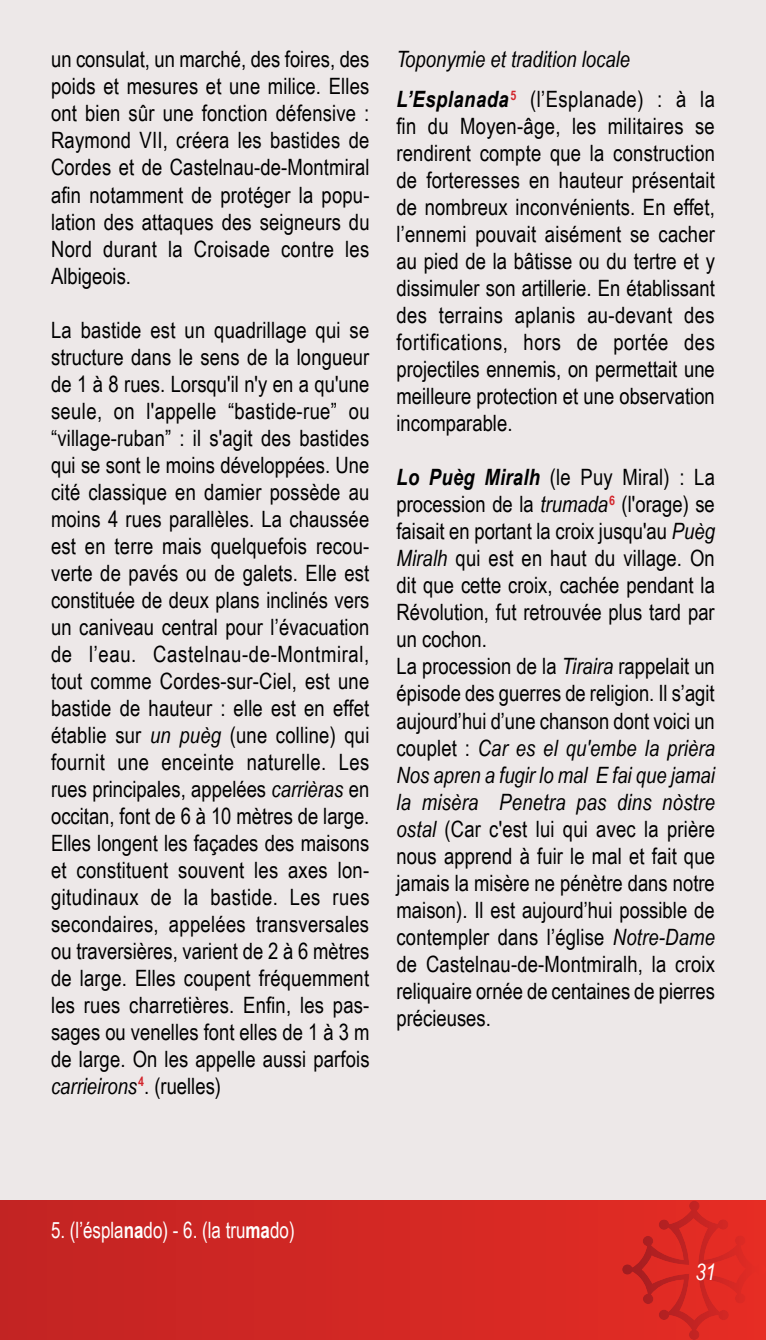
<style>
.page{position:relative;width:766px;height:1340px;background:#fff}
.page>*{position:absolute;margin:0;border:0;box-sizing:border-box;transform-origin:0 0}
.t1{font:22.5px/27px "Arial Narrow";color:#000;text-align:justify}
.t2{font:italic 22.5px/39.8px "Arial Narrow";color:#000}
.t3{font:22.5px "Arial Narrow";color:#fff;scale:.92 1}
.t4{font:italic 22.5px "Arial Narrow";color:#fff}
.s1{font-style:italic}
.s2{font-weight:700}
.s3{font-style:normal}
.s4{font-weight:700;font-style:italic}
</style>
<div class="page">
<div style="left:0;top:0;width:765px;height:1339px;background:#ede8e8"></div>
<div style="left:0;top:1200px;width:765px;height:139px;background:linear-gradient(to bottom,#d02724,#d02724)"></div>
<svg style="left:622px;top:1200px;width:143px;height:139px"></svg>
<p class="t1" style="left:51px;top:48px;width:320px">un consulat, un marché, des foires, des poids et mesures et une milice. Elles ont bien sûr une fonction défensive :<br>Raymond VII, créera les bastides de Cordes et de Castelnau-de-Montmiral ain notamment de protéger la popu&shy;lation des attaques des seigneurs du Nord durant la Croisade contre les Albigeois.</p>
<p class="t1" style="left:51px;top:318px;width:320px">La bastide est un quadrillage qui se structure dans le sens de la longueur de 1 à 8 rues. Lorsqu'il n'y en a qu'une seule, on l'appelle “bastide-rue” ou “village-ruban” : il s'agit des bastides qui se sont le moins développées. Une cité classique en damier possède au moins 4 rues parallèles. La chaussée est en terre mais quelquefois recou&shy;verte de pavés ou de galets. Elle est constituée de deux plans inclinés vers un caniveau central pour l’évacuation de l’eau. Castelnau-de-Montmiral, tout comme Cordes-sur-Ciel, est une bastide de hauteur : elle est en effet établie sur <span class="s1">un puèg</span> (une colline) qui fournit une enceinte naturelle. Les rues principales, appelées <span class="s1">carrièras</span> en occitan, font de 6 à 10 mètres de large.<br>Elles longent les façades des maisons et constituent souvent les axes lon&shy;gitudinaux de la bastide. Les rues secondaires, appelées transversales ou traversières, varient de 2 à 6 mètres de large. Elles coupent fréquemment les rues charretières. Eni n, les pas&shy;sages ou venelles font elles de 1 à 3 m de large. On les appelle aussi parfois <span class="s1">carrieirons</span><sup>4</sup>. (ruelles)</p>
<p class="t2" style="left:396px;top:42px;width:320px">Toponymie et tradition locale<br><span class="s2">L’Esplanada</span><sup>5</sup> <span class="s3">(l’Esplanade) : à la</span></p>
<p class="t1" style="left:396px;top:113px;width:320px">in du Moyen-âge, les militaires se rendirent compte que la construction de forteresses en hauteur présentait de nombreux inconvénients. En effet, l’ennemi pouvait aisément se cacher au pied de la bâtisse ou du tertre et y dissimuler son artillerie. En établissant des terrains aplanis au-devant des fortifications, hors de portée des projectiles ennemis, on permettait une meilleure protection et une observation incomparable.</p>
<p class="t1" style="left:396px;top:466px;width:320px;text-align:left"><span class="s4">Lo Puèg Miralh</span> (le Puy Miral) : La procession de la <span class="s1">trumada</span><sup>6</sup> (l'orage) se faisait en portant la croix jusqu'au <span class="s1">Puèg Miralh</span> qui est en haut du village. On dit que cette croix, cachée pendant la Révolution, fut retrouvée plus tard par un cochon.<br>La procession de la <span class="s1">Tiraira</span> rappelait un épisode des guerres de religion. Il s’agit aujourd’hui d’une chanson dont voici un couplet : <span class="s1">Car es el qu'embe la prièra Nos apren a fugir lo mal E fai que jamai la misèra Penetra pas dins nòstre ostal</span> (Car c'est lui qui avec la prière nous apprend à fuir le mal et fait que jamais la misère ne pénètre dans notre maison). Il est aujourd’hui possible de contempler dans l’église <span class="s1">Notre-Dame </span>de Castelnau-de-Montmiralh, la croix reliquaire ornée de centaines de pierres précieuses.</p>
<p class="t3" style="left:51px;top:1221px;width:266px">5. (l’éspla<span class="s2">na</span>do) - 6. (la tru<span class="s2">ma</span>do)</p>
<p class="t4" style="left:695px;top:1263px;width:22px">31</p>
</div>
